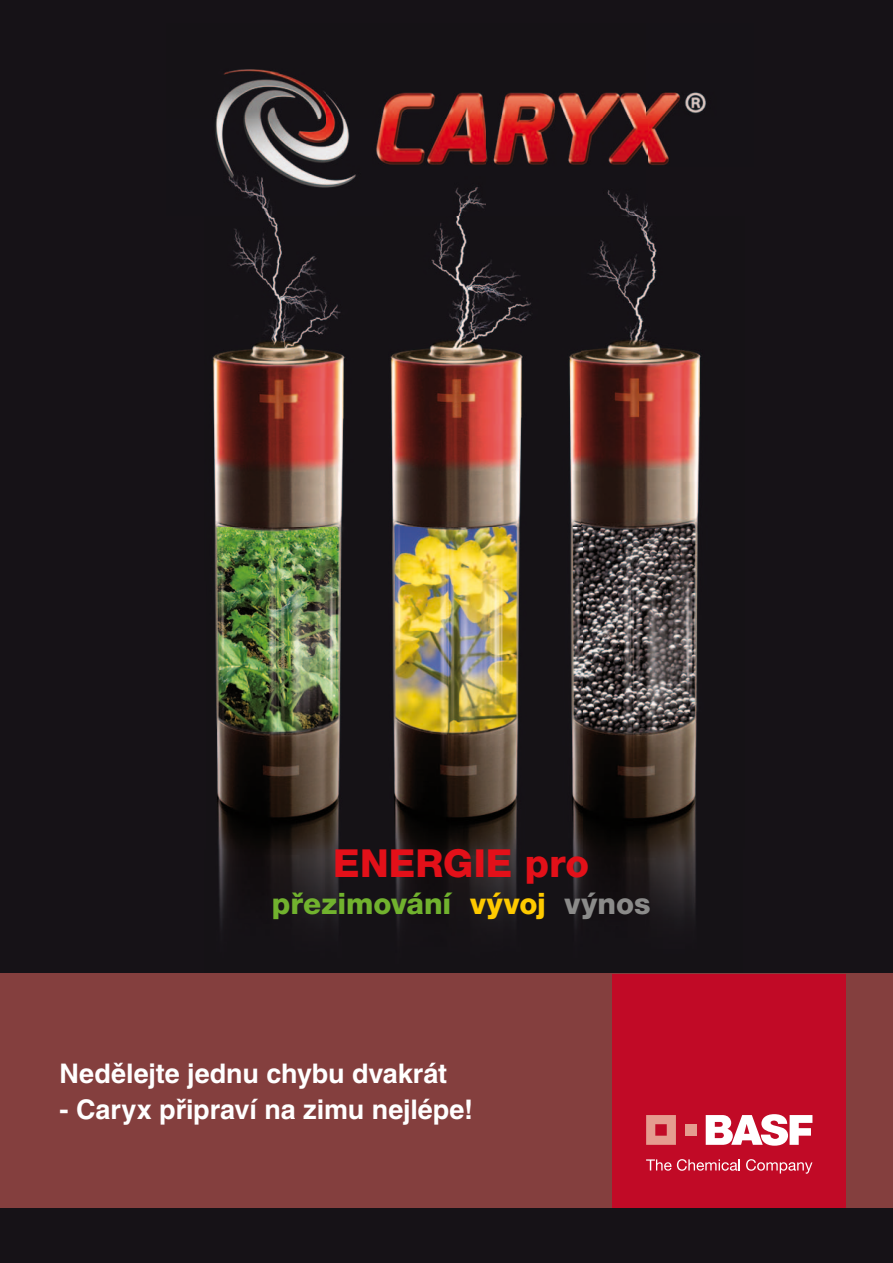
<style>
.page{position:relative;width:893px;height:1263px;background:#fff}
.page>*{position:absolute;margin:0;border:0;box-sizing:border-box;transform-origin:0 0}
.t1{font:800 38.7px "Helvetica Neue LT Pro";letter-spacing:.005em;color:#e31019}
.t2{font:800 29.55px "Helvetica Neue LT Pro";color:#71b22e}
.t3{font:700 27px "Helvetica CE";letter-spacing:-.005em;color:#fff}
.s1{color:#feca00}
.s2{color:#8b8b8a}
</style>
<div class="page">
<div style="left:0;top:0;width:205px;height:974px;background:#161217"></div>
<div style="left:205px;top:0;width:688px;height:45px;background:#161217"></div>
<div style="left:744px;top:45px;width:149px;height:929px;background:#161217"></div>
<img style="left:205px;top:215px;width:539px;height:759px">
<img style="left:0;top:974px;width:893px;height:289px">
<img style="left:166px;top:23px;width:588px;height:192px">
<div style="left:612px;top:974px;width:234px;height:234px;background:#c10a26"></div>
<svg style="left:746px;top:1159px;width:66px;height:15px"></svg>
<svg style="left:706px;top:1114px;width:106px;height:32px"></svg>
<svg style="left:646px;top:1115px;width:30px;height:30px"></svg>
<div style="left:685px;top:1124px;width:11px;height:12px;background:#e59c8f"></div>
<svg style="left:646px;top:1159px;width:94px;height:12px"></svg>
<h1 class="t1" style="left:333px;top:840px;width:257px">ENERGIE pro</h1>
<p class="t2" style="left:272px;top:886px;width:380px">přezimování <span class="s1">vývoj</span> <span class="s2">výnos</span></p>
<p class="t3" style="left:60px;top:1058px;width:389px">Nedělejte jednu chybu dvakrát</p>
<p class="t3" style="left:60px;top:1094px;width:415px">- Caryx připraví na zimu nejlépe!</p>
</div>
